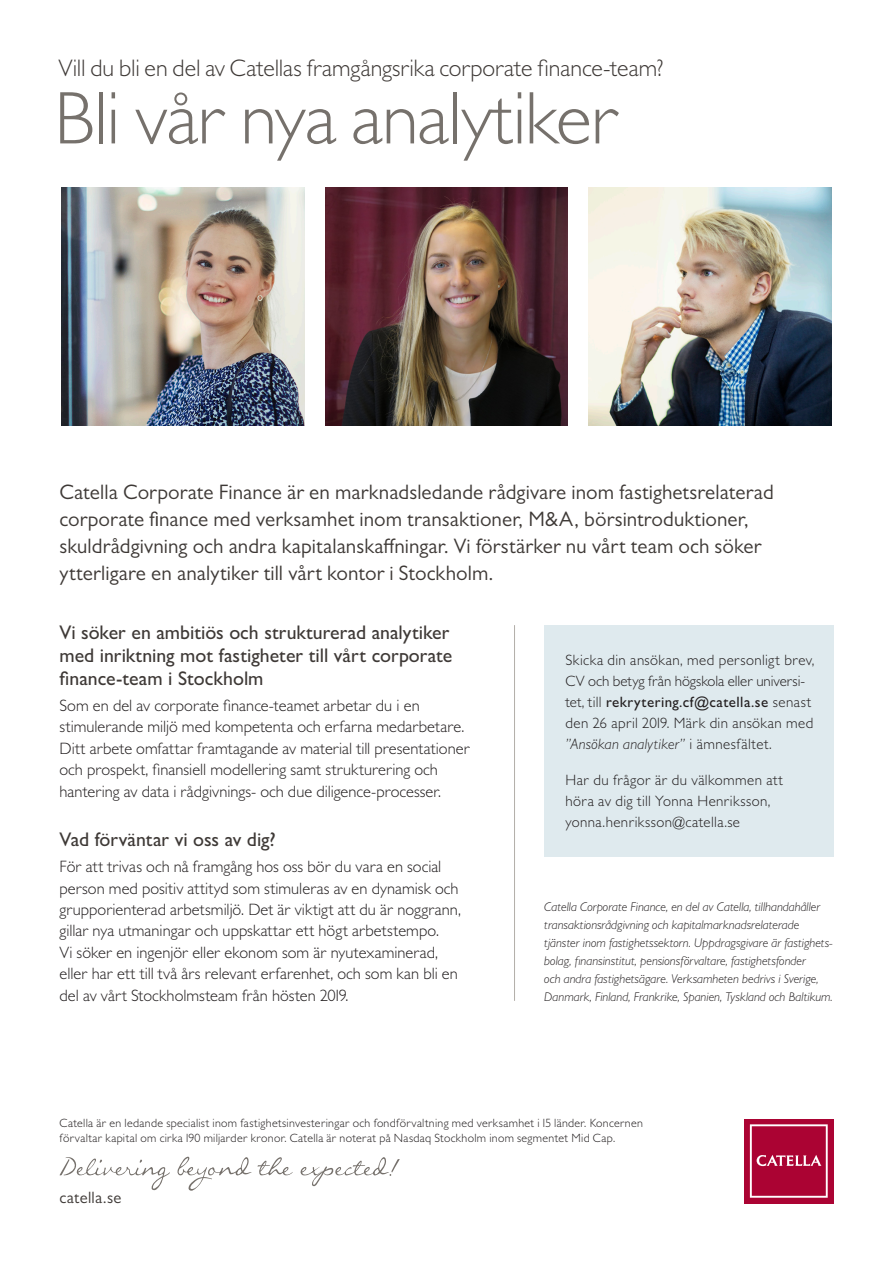
<style>
.page{position:relative;width:893px;height:1263px;background:#fff}
.page>*{position:absolute;margin:0;border:0;box-sizing:border-box;transform-origin:0 0}
.Subheader_22_pt{font:300 75px "Gill Sans MT Pro";letter-spacing:-.01em;color:#76716c}
.Subheader_22_pt-2{font:300 24px "Gill Sans MT Pro";letter-spacing:-.005em;color:#3e3936}
.Subheader_22_pt-3{font:21px/27px "Gill Sans MT Pro";letter-spacing:.005em;color:#3e3936}
.Copy_11_15{font:500 19.8px/23.1px "Gill Sans MT Pro";color:#3e3936}
.Body{font:300 16.5px/21.5px "Gill Sans MT Pro";letter-spacing:.005em;color:#231f20}
.t1{font:16.5px "Gill Sans MT Pro";letter-spacing:.02em;color:#3e3936}
.Body-2{font:300 15px/21px "Gill Sans MT Pro";letter-spacing:.025em;color:#231f20}
.Boilerplate_7_pt{font:italic 300 12.75px/18px "Gill Sans MT Pro";color:#231f20}
.Boilerplate_7_pt-2{font:300 12px/15px "Gill Sans MT Pro";letter-spacing:.025em;color:#231f20}
.s1{font-weight:500}
.s2{font-style:italic}
</style>
<div class="page">
<div style="left:744px;top:1118px;width:89px;height:85px;background:#ab0333"></div>
<svg style="left:750px;top:1124px;width:78px;height:74px"></svg>
<div style="left:544px;top:625px;width:289px;height:232px;background:#dfeaee"></div>
<hr style="left:514px;top:625px;width:1px;height:376px;background:#b2aea9">
<svg style="left:60px;top:1156px;width:340px;height:35px"></svg>
<img style="left:62px;top:187px;width:242px;height:238px">
<img style="left:325px;top:187px;width:243px;height:238px">
<img style="left:589px;top:187px;width:242px;height:238px">
<p class="Subheader_22_pt-2" style="left:58px;top:53px;width:607px">Vill du bli en del av Catellas framgångsrika corporate finance-team?</p>
<p class="Subheader_22_pt" style="left:54px;top:73px;width:566px">Bli vår nya analytiker</p>
<p class="Subheader_22_pt-3" style="left:60px;top:478px;width:716px">Catella Corporate Finance är en marknadsledande rådgivare inom fastighetsrelaterad corporate finance med verksamhet inom transaktioner, M&amp;A, börsintroduktioner, skuldrådgivning och andra kapitalanskaffningar. Vi förstärker nu vårt team och söker ytterligare en analytiker till vårt kontor i Stockholm.</p>
<p class="Copy_11_15" style="left:60px;top:620px;width:394px">Vi söker en ambitiös och strukturerad analytiker med inriktning mot fastigheter till vårt corporate finance-team i Stockholm</p>
<p class="Body" style="left:60px;top:694px;width:412px">Som en del av corporate finance-teamet arbetar du i en stimulerande miljö med kompetenta och erfarna medarbetare.<br>Ditt arbete omfattar framtagande av material till presentationer och prospekt, finansiell modellering samt strukturering och hantering av data i rådgivnings- och due diligence-processer.</p>
<p class="Copy_11_15" style="left:60px;top:828px;width:218px">Vad förväntar vi oss av dig?</p>
<p class="Body" style="left:60px;top:855px;width:403px">För att trivas och nå framgång hos oss bör du vara en social person med positiv attityd som stimuleras av en dynamisk och grupporienterad arbetsmiljö. Det är viktigt att du är noggrann, gillar nya utmaningar och uppskattar ett högt arbetstempo.<br>Vi söker en ingenjör eller ekonom som är nyutexaminerad, eller har ett till två års relevant erfarenhet, och som kan bli en del av vårt Stockholmsteam från hösten 2019.</p>
<p class="Body-2" style="left:566px;top:649px;width:250px">Skicka din ansökan, med personligt brev, CV och betyg från högskola eller universi&shy;tet, till <span class="s1">rekrytering.cf@catella.se</span> senast den 26 april 2019. Märk din ansökan med <span class="s2">”Ansökan analytiker”</span> i ämnesfältet.</p>
<p class="Body-2" style="left:566px;top:769px;width:219px">Har du frågor är du välkommen att höra av dig till Yonna Henriksson, yonna.henriksson@catella.se</p>
<p class="Boilerplate_7_pt" style="left:544px;top:897px;width:290px">Catella Corporate Finance, en del av Catella, tillhandahåller transaktionsrådgivning och kapitalmarknadsrelaterade tjänster inom fastighetssektorn. Uppdragsgivare är fastighets&shy;bolag, finansinstitut, pensionsförvaltare, fastighetsfonder<br>och andra fastighetsägare. Verksamheten bedrivs i Sverige, Danmark, Finland, Frankrike, Spanien, Tyskland och Baltikum.</p>
<p class="Boilerplate_7_pt-2" style="left:60px;top:1115px;width:585px">Catella är en ledande specialist inom fastighetsinvesteringar och fondförvaltning med verksamhet i 15 länder. Koncernen förvaltar kapital om cirka 190 miljarder kronor. Catella är noterat på Nasdaq Stockholm inom segmentet Mid Cap.</p>
<p class="t1" style="left:60px;top:1188px;width:64px">catella.se</p>
</div>
